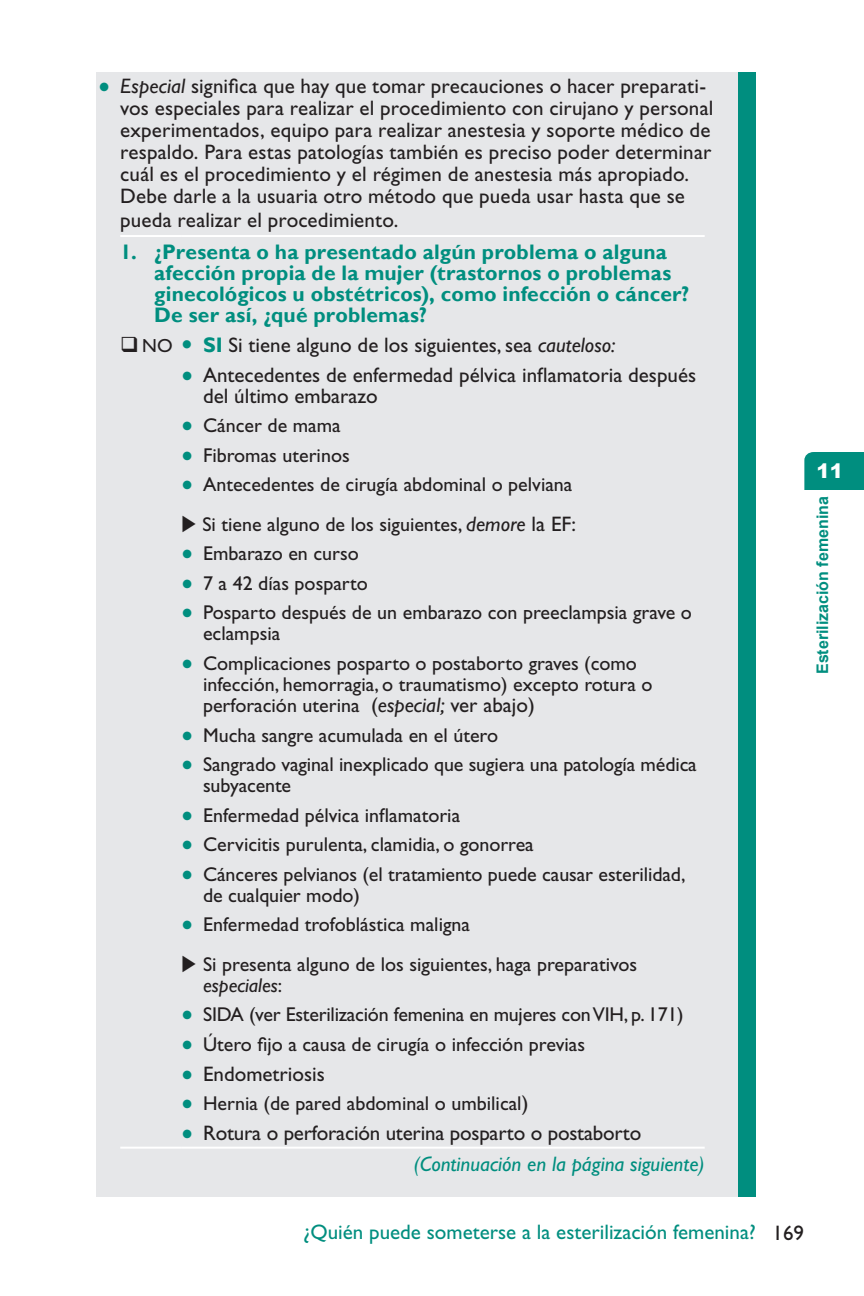
<style>
.page{position:relative;width:864px;height:1296px;background:#fff}
.page>*{position:absolute;margin:0;border:0;box-sizing:border-box;transform-origin:0 0}
.t1{font:21px/22px "Gill Sans";letter-spacing:.005em;color:#231f20}
.t2{font:700 21px/21px "Gill Sans";letter-spacing:.01em;color:#008e7f}
.t3{font:21px "Gill Sans";color:#008e7f}
.t4{font:italic 21px "Gill Sans";color:#008e7f}
.t5{font:20px/29.6px "Gill Sans";color:#231f20}
.t6{font:900 20px "Arial";color:#fff}
.t7{font:19px "Gill Sans";color:#231f20}
.t8{font:700 16px "Arial";color:#008e7f}
.s1{font-style:italic}
.s2{font-weight:700;color:#008e7f}
.s3{font-size:21px}
.s4{font-style:italic;font-size:21px}
</style>
<div class="page">
<div style="left:97px;top:72px;width:657px;height:1125px;background:#e6e7e9"></div>
<div style="left:738px;top:72px;width:18px;height:1125px;background:#008e7f"></div>
<hr style="left:120px;top:235px;width:61px;height:2px;background:#fff">
<hr style="left:181px;top:235px;width:524px;height:2px;background:#fff">
<hr style="left:120px;top:1147px;width:61px;height:2px;background:#fff">
<hr style="left:181px;top:1147px;width:524px;height:2px;background:#fff">
<div style="left:804px;top:452px;width:60px;height:38px;background:#008e7f"></div>
<p class="t1" style="left:120px;top:75px;width:595px"><span class="s1">Especial</span> significa que hay que tomar precauciones o hacer preparati&shy;vos especiales para realizar el procedimiento con cirujano y personal experimentados, equipo para realizar anestesia y soporte médico de respaldo. Para estas patologías también es preciso poder determinar cuál es el procedimiento y el régimen de anestesia más apropiado.<br>Debe darle a la usuaria otro método que pueda usar hasta que se</p>
<p class="t1" style="left:120px;top:209px;width:280px">pueda realizar el procedimiento.</p>
<p class="t2" style="left:154px;top:242px;width:537px;text-indent:-34px">1. ¿Presenta o ha presentado algún problema o alguna afección propia de la mujer (trastornos o problemas ginecológicos u obstétricos), como infección o cáncer?<br>De ser así, ¿qué problemas?</p>
<p class="t7" style="left:142px;top:334px;width:32px">NO</p>
<p class="t1" style="left:203px;top:330px;width:495px;line-height:29.6px"><span class="s2">SI</span> Si tiene alguno de los siguientes, sea <span class="s1">cauteloso:<br></span>Antecedentes de enfermedad pélvica inflamatoria después</p>
<p class="t1" style="left:203px;top:385px;width:176px">del último embarazo</p>
<p class="t5" style="left:203px;top:411px;width:371px">Cáncer de mama<br>Fibromas uterinos<br>Antecedentes de cirugía abdominal o pelviana</p>
<p class="t5" style="left:203px;top:509px;width:490px;text-indent:-22px">◆ Si tiene alguno de los siguientes<span class="s3">,</span> <span class="s4">demore</span> <span class="s3">la EF:<br></span>Embarazo en curso<br>7 a 42 días posparto<br>Posparto después de un embarazo con preeclampsia grave o</p>
<p class="t5" style="left:203px;top:619px;width:435px">eclampsia<br>Complicaciones posparto o postaborto graves (como</p>
<p class="t5" style="left:203px;top:674px;width:451px;line-height:21px">infección, hemorragia, o traumatismo) excepto rotura o perforación uterina <span class="s3">(</span><span class="s4">especial;</span> <span class="s3">ver abajo)</span></p>
<p class="t5" style="left:203px;top:720px;width:495px">Mucha sangre acumulada en el útero<br>Sangrado vaginal inexplicado que sugiera una patología médica</p>
<p class="t5" style="left:203px;top:771px;width:484px">subyacente<br>Enfermedad pélvica inflamatoria<br>Cervicitis purulenta, clamidia, o gonorrea<br>Cánceres pelvianos (el tratamiento puede causar esterilidad,</p>
<p class="t5" style="left:203px;top:880px;width:269px">de cualquier modo)<br>Enfermedad trofoblástica maligna</p>
<p class="t5" style="left:203px;top:954px;width:436px;line-height:21px;text-indent:-22px">◆ Si presenta alguno de los siguientes, haga preparativos <span class="s1">especiales</span>:</p>
<p class="t5" style="left:203px;top:1000px;width:482px">SIDA (ver Esterilización femenina en mujeres con VIH, p. 171)<br>Útero fijo a causa de cirugía o infección previas</p>
<p class="t1" style="left:203px;top:1063px;width:123px">Endometriosis</p>
<p class="t5" style="left:203px;top:1089px;width:327px">Hernia (de pared abdominal o umbilical<span class="s3">)</span></p>
<p class="t1" style="left:203px;top:1122px;width:440px">Rotura o perforación uterina posparto o postaborto</p>
<p class="t4" style="left:414px;top:1152px;width:293px">(Continuación en la página siguiente)</p>
<p class="t3" style="left:303px;top:1219px;width:454px">¿Quién puede someterse a la esterilización femenina?</p>
<p class="t6" style="left:817px;top:456px;width:28px">11</p>
<p class="t8" style="left:812px;top:674px;width:179px;rotate:-90deg">Esterilización femenina</p>
<p class="t1" style="left:772px;top:1222px;width:33px">169</p>
</div>
